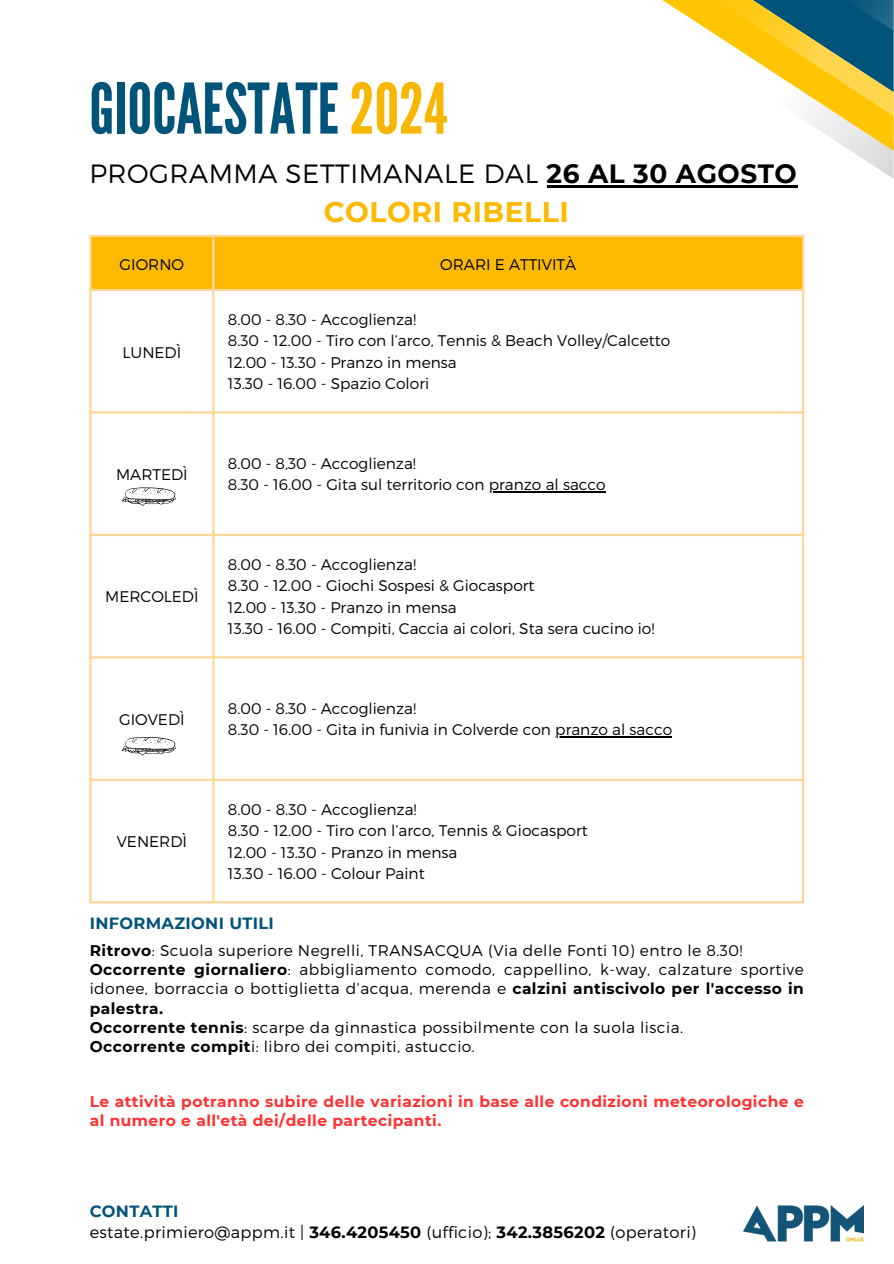
<style>
.page{position:relative;width:894px;height:1264px;background:#fff}
.page>*{position:absolute;margin:0;border:0;box-sizing:border-box;transform-origin:0 0}
.t1{font:69.6px "League Gothic";color:#005379}
.t2{font:700 28.2px "Montserrat";letter-spacing:.02em;color:#fbba00}
.t3{font:300 26.4px "Montserrat";letter-spacing:.02em;color:#000}
.t4{font:300 16.2px "Montserrat";letter-spacing:.02em;color:#000}
.t5{font:700 16.2px "Montserrat";letter-spacing:.02em;color:#005379}
.t6{font:300 15.45px/19.2px "Montserrat";color:#000;text-align:justify}
.t7{font:300 15.45px "Montserrat";letter-spacing:.03em;color:#000}
.t8{font:700 15.45px/19.2px "Montserrat";letter-spacing:.03em;color:#ff3131}
.s1{color:#f7b700}
.s2{font-weight:700}
</style>
<div class="page">
<svg style="left:852px;top:151px;width:41px;height:27px"></svg>
<svg style="left:662px;top:0;width:231px;height:151px"></svg>
<div style="left:92px;top:237px;width:709px;height:52px;background:#fbba00"></div>
<svg style="left:92px;top:291px;width:709px;height:610px"></svg>
<hr style="left:488px;top:491px;width:117px;height:1px;background:#000">
<hr style="left:555px;top:736px;width:117px;height:1px;background:#000">
<hr style="left:89px;top:237px;width:3px;height:664px;background:#ffd699">
<hr style="left:212px;top:237px;width:2px;height:664px;background:#ffd699">
<hr style="left:801px;top:237px;width:3px;height:664px;background:#ffd699">
<hr style="left:89px;top:235px;width:715px;height:2px;background:#ffd699">
<hr style="left:89px;top:289px;width:715px;height:2px;background:#ffd699">
<hr style="left:89px;top:411px;width:715px;height:2px;background:#ffd699">
<hr style="left:89px;top:534px;width:715px;height:2px;background:#ffd699">
<hr style="left:89px;top:656px;width:715px;height:2px;background:#ffd699">
<hr style="left:89px;top:778px;width:715px;height:3px;background:#ffd699">
<hr style="left:89px;top:901px;width:715px;height:2px;background:#ffd699">
<img style="left:743px;top:1205px;width:120px;height:36px">
<svg style="left:119px;top:717px;width:60px;height:59px"></svg>
<svg style="left:119px;top:468px;width:60px;height:59px"></svg>
<hr style="left:546px;top:185px;width:251px;height:2px;background:#000">
<p class="t1" style="left:89px;top:68px;width:359px">GIOCAESTATE<span class="s1">2024</span></p>
<p class="t3" style="left:89px;top:156px;width:708px">PROGRAMMA SETTIMANALE DAL <span class="s2">26 AL 30 AGOSTO</span></p>
<p class="t2" style="left:324px;top:195px;width:246px">COLORI RIBELLI</p>
<p class="t6" style="left:120px;top:254px;width:66px">GIORNO</p>
<h1 class="t6" style="left:440px;top:254px;width:137px">ORARI E ATTIVITÀ</h1>
<h2 class="t6" style="left:122px;top:341px;width:60px">LUNEDÌ</h2>
<p class="t6" style="left:116px;top:464px;width:73px">MARTEDÌ</p>
<p class="t6" style="left:105px;top:586px;width:95px">MERCOLEDÌ</p>
<p class="t6" style="left:119px;top:709px;width:67px">GIOVEDÌ</p>
<p class="t6" style="left:117px;top:831px;width:72px">VENERDÌ</p>
<p class="t6" style="left:228px;top:309px;width:189px">8.00 - 8.30 - Accoglienza!</p>
<p class="t6" style="left:228px;top:330px;width:444px">8.30 - 12.00 - Tiro con l’arco, Tennis &amp; Beach Volley/Calcetto</p>
<p class="t6" style="left:228px;top:352px;width:230px">12.00 - 13.30 - Pranzo in mensa</p>
<p class="t6" style="left:228px;top:373px;width:203px">13.30 - 16.00 - Spazio Colori</p>
<p class="t6" style="left:228px;top:453px;width:189px">8.00 - 8,30 - Accoglienza!</p>
<p class="t6" style="left:228px;top:474px;width:379px">8.30 - 16.00 - Gita sul territorio con pranzo al sacco</p>
<p class="t6" style="left:228px;top:554px;width:189px">8.00 - 8.30 - Accoglienza!</p>
<p class="t6" style="left:228px;top:575px;width:308px">8.30 - 12.00 - Giochi Sospesi &amp; Giocasport</p>
<p class="t6" style="left:228px;top:596px;width:230px">12.00 - 13.30 - Pranzo in mensa</p>
<p class="t6" style="left:228px;top:618px;width:428px">13.30 - 16.00 - Compiti, Caccia ai colori, Sta sera cucino io!</p>
<p class="t6" style="left:228px;top:697px;width:189px">8.00 - 8.30 - Accoglienza!</p>
<p class="t6" style="left:228px;top:719px;width:445px">8.30 - 16.00 - Gita in funivia in Colverde con pranzo al sacco</p>
<p class="t6" style="left:228px;top:798px;width:190px">8.00 - 8.30 - Accoglienza!</p>
<p class="t6" style="left:228px;top:820px;width:361px">8.30 - 12.00 - Tiro con l’arco, Tennis &amp; Giocasport</p>
<p class="t6" style="left:228px;top:841px;width:231px">12.00 - 13.30 - Pranzo in mensa</p>
<p class="t6" style="left:228px;top:863px;width:198px">13.30 - 16.00 - Colour Paint</p>
<p class="t5" style="left:90px;top:913px;width:186px">INFORMAZIONI UTILI</p>
<h3 class="t7" style="left:90px;top:940px;width:654px"><span class="s2">Ritrovo</span>: Scuola superiore Negrelli, TRANSACQUA (Via delle Fonti 10) entro le 8.30!</h3>
<p class="t6" style="left:90px;top:959px;width:715px"><span class="s2">Occorrente giornaliero</span>: abbigliamento comodo, cappellino, k-way, calzature sportive idonee, borraccia o bottiglietta d’acqua, merenda e <span class="s2">calzini antiscivolo per l'accesso in palestra.</span></p>
<p class="t7" style="left:90px;top:1017px;width:594px"><span class="s2">Occorrente tennis</span>: scarpe da ginnastica possibilmente con la suola liscia.</p>
<p class="t7" style="left:90px;top:1036px;width:386px"><span class="s2">Occorrente compit</span>i: libro dei compiti, astuccio.</p>
<p class="t8" style="left:90px;top:1091px;width:715px">Le attività potranno subire delle variazioni in base alle condizioni meteorologiche e al numero e all'età dei/delle partecipanti.</p>
<h4 class="t5" style="left:90px;top:1201px;width:90px">CONTATTI</h4>
<h3 class="t4" style="left:90px;top:1221px;width:607px">estate.primiero@appm.it | <span class="s2">346.4205450</span> (ufficio); <span class="s2">342.3856202</span> (operatori)</h3>
</div>
